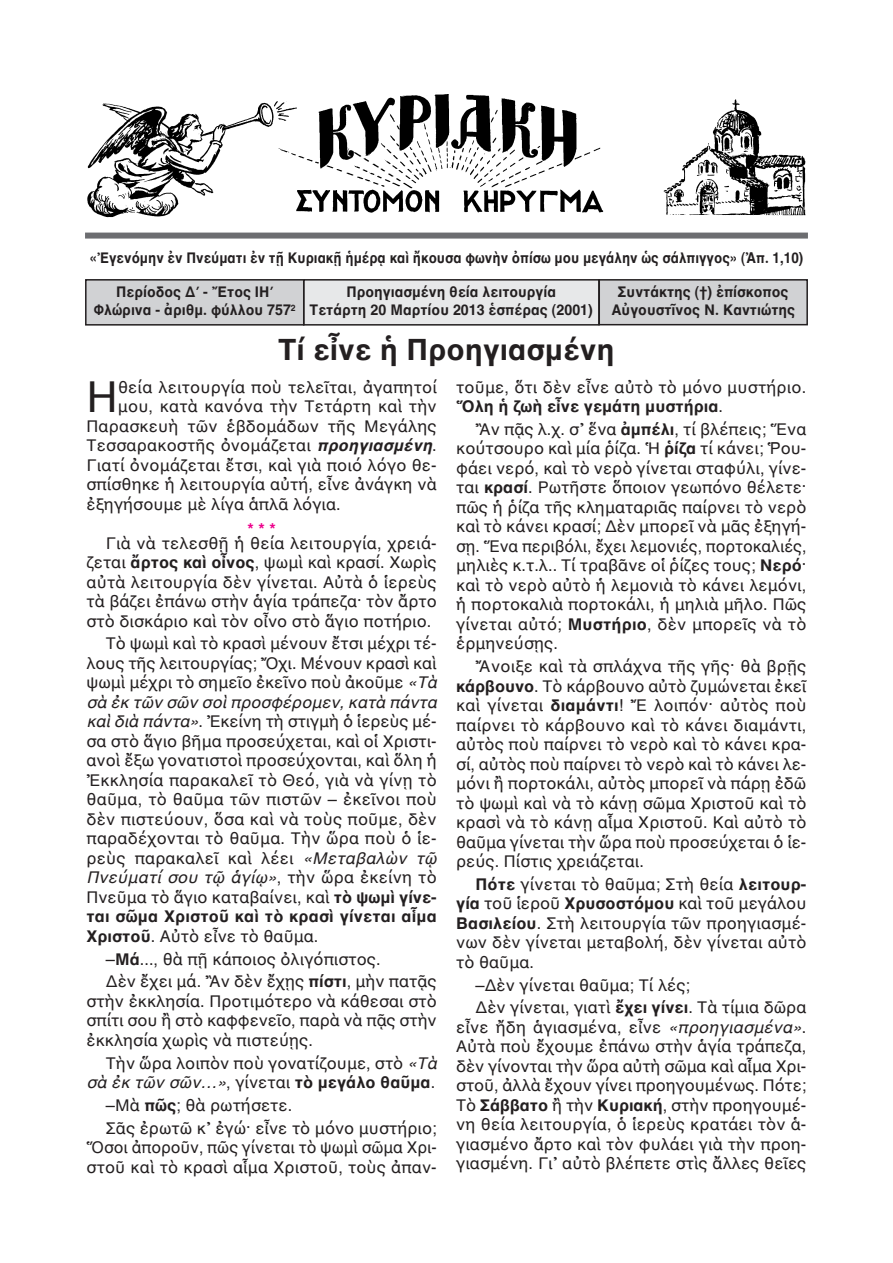
<style>
.page{position:relative;width:893px;height:1263px;background:#fff}
.page>*{position:absolute;margin:0;border:0;box-sizing:border-box;transform-origin:0 0}
.t1{font:43.5px "AL Helvetica";color:#231f20}
.t2{font:700 30px "AL Helvetica";color:#231f20}
.t3{font:16.5px/19.5px "AL Helvetica";color:#231f20;text-align:justify}
.t4{font:700 16.5px "AL Helvetica";color:#ed028c}
.t5{font:700 15px/18px "AL Helvetica";color:#231f20;text-align:center;scale:.95 1}
.t6{font:700 15px "AL Helvetica";color:#231f20;scale:.9 1}
.s1{font-weight:700;font-style:italic}
.s2{font-weight:700}
.s3{font-style:italic}
</style>
<div class="page">
<div style="left:304px;top:280px;width:295px;height:45px;background:#e7e8e9"></div>
<div style="left:303px;top:279px;width:297px;height:47px;border:2px solid #231f20"></div>
<div style="left:86px;top:280px;width:218px;height:45px;background:#d1d2d4"></div>
<div style="left:85px;top:279px;width:219px;height:47px;border:2px solid #231f20"></div>
<div style="left:599px;top:280px;width:208px;height:45px;background:#d1d2d4"></div>
<div style="left:598px;top:279px;width:210px;height:46px;border:2px solid #231f20"></div>
<div style="left:85px;top:233px;width:723px;height:6px;background:#6c6d70"></div>
<img style="left:87px;top:94px;width:719px;height:124px">
<p class="t6" style="left:90px;top:249px;width:794px">«Ἐγενόμην ἐν Πνεύματι ἐν τῇ Κυριακῇ ἡμέρᾳ καὶ ἤκουσα φωνὴν ὀπίσω μου μεγάλην ὡς σάλπιγγος» (Ἀπ. 1,10)</p>
<p class="t5" style="left:94px;top:283px;width:214px">Περίοδος Δ΄ - Ἔτος ΙΗ΄<br>Φλώρινα - ἀριθμ. φύλλου 757<sup>2</sup></p>
<p class="t5" style="left:611px;top:283px;width:195px">Συντάκτης (†) ἐπίσκοπος<br>Αὐγουστῖνος Ν. Καντιώτης</p>
<h2 class="t2" style="left:278px;top:332px;width:338px">Τί εἶνε ἡ Προηγιασμένη</h2>
<p class="t5" style="left:310px;top:283px;width:300px">Προηγιασμένη θεία λειτουργία<br>Τετάρτη 20 Μαρτίου 2013 ἑσπέρας (2001)</p>
<h1 class="t1" style="left:87px;top:371px;width:33px">Η</h1>
<p class="t3" style="left:118px;top:377px;width:320px">θεία λειτουργία ποὺ τελεῖται, ἀγαπητοί</p>
<p class="t3" style="left:118px;top:396px;width:320px">μου, κατὰ κανόνα τὴν Τετάρτη καὶ τὴν</p>
<p class="t3" style="left:87px;top:416px;width:352px">Παρασκευὴ τῶν ἑβδομάδων τῆς Μεγάλης</p>
<p class="t3" style="left:87px;top:435px;width:352px">Τεσσαρακοστῆς ὀνομάζεται <span class="s1">προηγιασμένη</span>.</p>
<p class="t3" style="left:87px;top:455px;width:352px">Γιατί ὀνομάζεται ἔτσι, καὶ γιὰ ποιό λόγο θε-</p>
<p class="t3" style="left:87px;top:474px;width:352px">σπίσθηκε ἡ λειτουργία αὐτή, εἶνε ἀνάγκη νὰ</p>
<p class="t3" style="left:87px;top:494px;width:256px">ἐξηγήσουμε μὲ λίγα ἁπλᾶ λόγια.</p>
<p class="t4" style="left:247px;top:519px;width:30px">***</p>
<p class="t3" style="left:87px;top:533px;width:352px;text-indent:19px">Γιὰ νὰ τελεσθῇ ἡ θεία λειτουργία, χρειά&shy;ζεται <span class="s2">ἄρτος καὶ οἶνος</span>, ψωμὶ καὶ κρασί. Χωρὶς αὐτὰ λειτουργία δὲν γίνεται. Αὐτὰ ὁ ἱερεὺς τὰ βάζει ἐπάνω στὴν ἁγία τράπεζα· τὸν ἄρτο στὸ δισκάριο καὶ τὸν οἶνο στὸ ἅγιο ποτήριο.</p>
<p class="t3" style="left:87px;top:633px;width:352px;text-indent:19px">Τὸ ψωμὶ καὶ τὸ κρασὶ μένουν ἔτσι μέχρι τέ&shy;λους τῆς λειτουργίας; Ὄχι. Μένουν κρασὶ καὶ ψωμὶ μέχρι τὸ σημεῖο ἐκεῖνο ποὺ ἀκοῦμε <span class="s3">«Τὰ σὰ ἐκ τῶν σῶν σοὶ προσφέρομεν, κατὰ πάντα καὶ διὰ πάντα»</span>. Ἐκείνη τὴ στιγμὴ ὁ ἱερεὺς μέ&shy;σα στὸ ἅγιο βῆμα προσεύχεται, καὶ οἱ Χριστι&shy;ανοὶ ἔξω γονατιστοὶ προσεύχονται, καὶ ὅλη ἡ Ἐκκλησία παρακαλεῖ τὸ Θεό, γιὰ νὰ γίνῃ τὸ θαῦμα, τὸ θαῦμα τῶν πιστῶν – ἐκεῖνοι ποὺ δὲν πιστεύουν, ὅσα καὶ νὰ τοὺς ποῦμε, δὲν παραδέχονται τὸ θαῦμα. Τὴν ὥρα ποὺ ὁ ἱε&shy;ρεὺς παρακαλεῖ καὶ λέει <span class="s3">«Μεταβαλὼν τῷ Πνεύματί σου τῷ ἁγίῳ»</span>, τὴν ὥρα ἐκείνη τὸ Πνεῦμα τὸ ἅγιο καταβαίνει, καὶ <span class="s2">τὸ ψωμὶ γίνε&shy;ται σῶμα Χριστοῦ καὶ τὸ κρασὶ γίνεται αἷμα Χριστοῦ</span>. Αὐτὸ εἶνε τὸ θαῦμα.</p>
<p class="t3" style="left:106px;top:947px;width:332px;line-height:22.8px">–<span class="s2">Μά</span>..., θὰ πῇ κάποιος ὀλιγόπιστος.<br>Δὲν ἔχει μά. Ἂν δὲν ἔχῃς <span class="s2">πίστι</span>, μὴν πατᾷς</p>
<p class="t3" style="left:87px;top:991px;width:352px">στὴν ἐκκλησία. Προτιμότερο νὰ κάθεσαι στὸ σπίτι σου ἢ στὸ καφφενεῖο, παρὰ νὰ πᾷς στὴν ἐκκλησία χωρὶς νὰ πιστεύῃς.</p>
<p class="t3" style="left:87px;top:1053px;width:352px;text-align:right">Τὴν ὥρα λοιπὸν ποὺ γονατίζουμε, στὸ <span class="s3">«Τὰ σὰ ἐκ τῶν σῶν…»</span>, γίνεται <span class="s2">τὸ μεγάλο θαῦμα</span>.</p>
<p class="t3" style="left:106px;top:1093px;width:332px;line-height:22.8px">–Μὰ <span class="s2">πῶς</span>; θὰ ρωτήσετε.<br>Σᾶς ἐρωτῶ κ᾿ ἐγώ· εἶνε τὸ μόνο μυστήριο;</p>
<p class="t3" style="left:87px;top:1137px;width:352px">Ὅσοι ἀποροῦν, πῶς γίνεται τὸ ψωμὶ σῶμα Χρι&shy;στοῦ καὶ τὸ κρασὶ αἷμα Χριστοῦ, τοὺς ἀπαν-</p>
<p class="t3" style="left:456px;top:377px;width:352px">τοῦμε, ὅτι δὲν εἶνε αὐτὸ τὸ μόνο μυστήριο.<br><span class="s2">Ὅλη ἡ ζωὴ εἶνε γεμάτη μυστήρια</span>.</p>
<p class="t3" style="left:456px;top:419px;width:352px;text-indent:19px">Ἂν πᾷς λ.χ. σ᾿ ἕνα <span class="s2">ἀμπέλι</span>, τί βλέπεις; Ἕνα κούτσουρο καὶ μία ῥίζα. Ἡ <span class="s2">ῥίζα</span> τί κάνει; Ῥου&shy;φάει νερό, καὶ τὸ νερὸ γίνεται σταφύλι, γίνε&shy;ται <span class="s2">κρασί</span>. Ρωτῆστε ὅποιον γεωπόνο θέλετε· πῶς ἡ ῥίζα τῆς κληματαριᾶς παίρνει τὸ νερὸ καὶ τὸ κάνει κρασί; Δὲν μπορεῖ νὰ μᾶς ἐξηγή&shy;σῃ. Ἕνα περιβόλι, ἔχει λεμονιές, πορτοκαλιές, μηλιὲς κ.τ.λ.. Τί τραβᾶνε οἱ ῥίζες τους; <span class="s2">Νερό</span>· καὶ τὸ νερὸ αὐτὸ ἡ λεμονιὰ τὸ κάνει λεμόνι, ἡ πορτοκαλιὰ πορτοκάλι, ἡ μηλιὰ μῆλο. Πῶς γίνεται αὐτό; <span class="s2">Μυστήριο</span>, δὲν μπορεῖς νὰ τὸ ἑρμηνεύσῃς.</p>
<p class="t3" style="left:456px;top:656px;width:352px;text-indent:19px">Ἄνοιξε καὶ τὰ σπλάχνα τῆς γῆς· θὰ βρῇς <span class="s2">κάρβουνο</span>. Τὸ κάρβουνο αὐτὸ ζυμώνεται ἐκεῖ καὶ γίνεται <span class="s2">διαμάντι</span>! Ἔ λοιπόν· αὐτὸς ποὺ παίρνει τὸ κάρβουνο καὶ τὸ κάνει διαμάντι, αὐτὸς ποὺ παίρνει τὸ νερὸ καὶ τὸ κάνει κρα&shy;σί, αὐτὸς ποὺ παίρνει τὸ νερὸ καὶ τὸ κάνει λε&shy;μόνι ἢ πορτοκάλι, αὐτὸς μπορεῖ νὰ πάρῃ ἐδῶ τὸ ψωμὶ καὶ νὰ τὸ κάνῃ σῶμα Χριστοῦ καὶ τὸ κρασὶ νὰ τὸ κάνῃ αἷμα Χριστοῦ. Καὶ αὐτὸ τὸ θαῦμα γίνεται τὴν ὥρα ποὺ προσεύχεται ὁ ἱε&shy;ρεύς. Πίστις χρειάζεται.</p>
<p class="t3" style="left:456px;top:874px;width:352px;text-indent:19px"><span class="s2">Πότε</span> γίνεται τὸ θαῦμα; Στὴ θεία <span class="s2">λειτουρ&shy;γία</span> τοῦ ἱεροῦ <span class="s2">Χρυσοστόμου</span> καὶ τοῦ μεγάλου <span class="s2">Βασιλείου</span>. Στὴ λειτουργία τῶν προηγιασμέ&shy;νων δὲν γίνεται μεταβολή, δὲν γίνεται αὐτὸ τὸ θαῦμα.</p>
<p class="t3" style="left:475px;top:973px;width:332px;line-height:22.8px">–Δὲν γίνεται θαῦμα; Τί λές;<br>Δὲν γίνεται, γιατὶ <span class="s2">ἔχει γίνει</span>. Τὰ τίμια δῶρα</p>
<p class="t3" style="left:456px;top:1017px;width:352px">εἶνε ἤδη ἁγιασμένα, εἶνε <span class="s3">«προηγιασμένα»</span>.<br>Αὐτὰ ποὺ ἔχουμε ἐπάνω στὴν ἁγία τράπεζα, δὲν γίνονται τὴν ὥρα αὐτὴ σῶμα καὶ αἷμα Χρι&shy;στοῦ, ἀλλὰ ἔχουν γίνει προηγουμένως. Πότε; Τὸ <span class="s2">Σάββατο</span> ἢ τὴν <span class="s2">Κυριακή</span>, στὴν προηγουμέ&shy;νη θεία λειτουργία, ὁ ἱερεὺς κρατάει τὸν ἁ&shy;γιασμένο ἄρτο καὶ τὸν φυλάει γιὰ τὴν προη&shy;γιασμένη. Γι᾿ αὐτὸ βλέπετε στὶς ἄλλες θεῖες</p>
</div>
